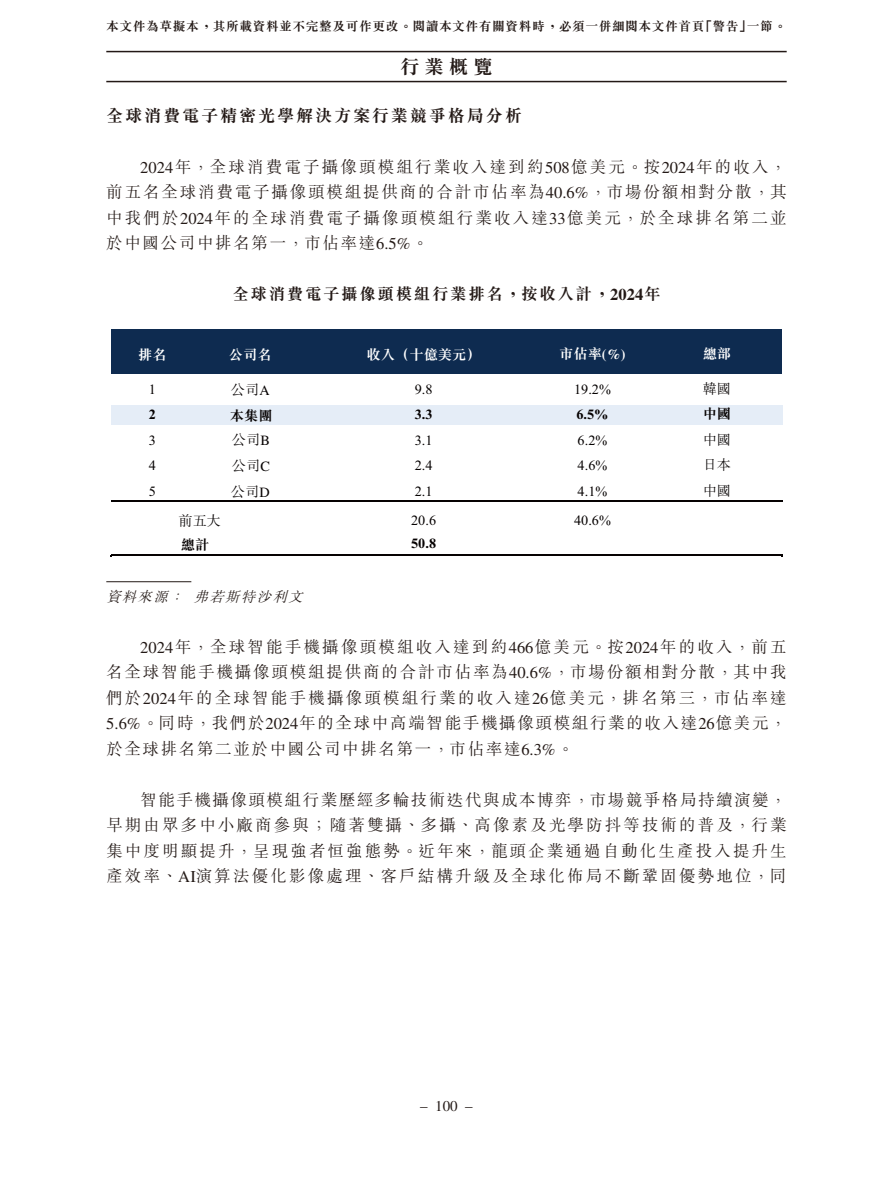
<style>
.page{position:relative;width:893px;height:1191px;background:#fff}
.page>*{position:absolute;margin:0;border:0;box-sizing:border-box;transform-origin:0 0}
.t1{font:700 19.5px "M Sung HK";color:#231916}
.t2{font:700 17.25px "M Sung HK";letter-spacing:.1em;color:#231916}
.t3{font:300 16.5px/25.5px "M Sung HK";letter-spacing:.13em;color:#231916;text-align:justify}
.t4{font:700 16.5px "M Sung HK";letter-spacing:.1em;color:#231916}
.t5{font:15px "Times LT Std";color:#231916}
.t6{font:italic 300 14.25px "M Sung HK";color:#231916}
.t7{font:14.1px "Times New Roman";color:#060202}
.t8{font:14.1px/26px "M Sung HK Light E Ten B5 H";color:#060202;text-align:justify}
.t9{font:14.1px "M Sung HK Bold E Ten B5 H";color:#fff}
.t10{font:700 14.1px "Times New Roman";color:#060202}
.t11{font:14.1px "M Sung HK Bold E Ten B5 H";color:#060202}
.t12{font:700 12.75px "M Sung HK";letter-spacing:.045em;color:#231916}
.s1{font-family:"Times LT Std";font-weight:400}
.s2{font-family:"Times LT Std"}
.s3{font-family:"Times LT Std";font-weight:700}
</style>
<div class="page">
<hr style="left:106px;top:51px;width:681px;height:1px;background:#231916">
<hr style="left:106px;top:81px;width:681px;height:1px;background:#231916">
<hr style="left:106px;top:581px;width:85px;height:1px;background:#231916">
<div style="left:111px;top:405px;width:671px;height:20px;background:#e5edf7"></div>
<div style="left:112px;top:329px;width:670px;height:44px;background:#0e2b50"></div>
<hr style="left:111px;top:500px;width:671px;height:1px;background:#060202">
<hr style="left:111px;top:554px;width:671px;height:1px;background:#060202">
<p class="t12" style="left:106px;top:19px;width:682px">本文件為草擬本，其所載資料並不完整及可作更改。閱讀本文件有關資料時，必須一併細閱本文件首頁「警告」一節。</p>
<p class="t1" style="left:400px;top:57px;width:94px">行業概覽</p>
<p class="t2" style="left:106px;top:107px;width:417px">全球消費電子精密光學解決方案行業競爭格局分析</p>
<p class="t3" style="left:106px;top:153px;width:682px;text-indent:34px"><span class="s1">2024</span>年，全球消費電子攝像頭模組行業收入達到約<span class="s1">508</span>億美元。按<span class="s1">2024</span>年的收入，前五名全球消費電子攝像頭模組提供商的合計市佔率為<span class="s1">40.6%</span>，市場份額相對分散，其中我們於<span class="s1">2024</span>年的全球消費電子攝像頭模組行業收入達<span class="s1">33</span>億美元，於全球排名第二並於中國公司中排名第一，市佔率達<span class="s1">6.5%</span>。</p>
<p class="t4" style="left:232px;top:286px;width:430px">全球消費電子攝像頭模組行業排名，按收入計，<span class="s2">2024</span>年</p>
<p class="t9" style="left:138px;top:347px;width:30px">排名</p>
<p class="t9" style="left:229px;top:347px;width:44px">公司名</p>
<p class="t9" style="left:367px;top:347px;width:115px">收入（十億美元）</p>
<p class="t9" style="left:559px;top:347px;width:68px">市佔率<span class="s3">(%)</span></p>
<p class="t9" style="left:703px;top:347px;width:30px">總部</p>
<p class="t8" style="left:231px;top:376px;width:40px">公司<span class="s2">A</span></p>
<p class="t11" style="left:230px;top:408px;width:44px">本集團</p>
<p class="t8" style="left:231px;top:426px;width:40px">公司<span class="s2">B</span>公司<span class="s2">C</span>公司<span class="s2">D</span></p>
<p class="t8" style="left:178px;top:507px;width:44px">前五大</p>
<p class="t11" style="left:181px;top:538px;width:30px">總計</p>
<p class="t8" style="left:703px;top:375px;width:30px">韓國</p>
<p class="t11" style="left:703px;top:407px;width:30px">中國</p>
<p class="t8" style="left:703px;top:426px;width:30px;line-height:25.5px">中國日本中國</p>
<p class="t7" style="left:149px;top:381px;width:9px">1</p>
<p class="t7" style="left:415px;top:381px;width:19px">9.8</p>
<p class="t7" style="left:574px;top:381px;width:38px">19.2%</p>
<p class="t10" style="left:149px;top:404px;width:9px">2</p>
<p class="t10" style="left:415px;top:404px;width:19px">3.3</p>
<p class="t10" style="left:576px;top:404px;width:34px">6.5%</p>
<p class="t7" style="left:149px;top:432px;width:9px">3</p>
<p class="t7" style="left:415px;top:432px;width:19px">3.1</p>
<p class="t7" style="left:578px;top:432px;width:31px">6.2%</p>
<p class="t7" style="left:149px;top:457px;width:9px">4</p>
<p class="t7" style="left:415px;top:457px;width:19px">2.4</p>
<p class="t7" style="left:578px;top:457px;width:31px">4.6%</p>
<p class="t7" style="left:149px;top:482px;width:9px">5</p>
<p class="t7" style="left:415px;top:482px;width:19px">2.1</p>
<p class="t7" style="left:578px;top:482px;width:31px">4.1%</p>
<p class="t7" style="left:411px;top:511px;width:26px">20.6</p>
<p class="t7" style="left:574px;top:511px;width:38px">40.6%</p>
<p class="t10" style="left:411px;top:533px;width:26px">50.8</p>
<p class="t6" style="left:106px;top:586px;width:202px">資料來源：弗若斯特沙利文</p>
<p class="t3" style="left:106px;top:633px;width:682px;text-indent:34px"><span class="s1">2024</span>年，全球智能手機攝像頭模組收入達到約<span class="s1">466</span>億美元。按<span class="s1">2024</span>年的收入，前五名全球智能手機攝像頭模組提供商的合計市佔率為<span class="s1">40.6%</span>，市場份額相對分散，其中我們於<span class="s1">2024</span>年的全球智能手機攝像頭模組行業的收入達<span class="s1">26</span>億美元，排名第三，市佔率達<span class="s1">5.6%</span>。同時，我們於<span class="s1">2024</span>年的全球中高端智能手機攝像頭模組行業的收入達<span class="s1">26</span>億美元，於全球排名第二並於中國公司中排名第一，市佔率達<span class="s1">6.3%</span>。</p>
<p class="t3" style="left:106px;top:785px;width:682px;text-indent:34px">智能手機攝像頭模組行業歷經多輪技術迭代與成本博弈，市場競爭格局持續演變，早期由眾多中小廠商參與；隨著雙攝、多攝、高像素及光學防抖等技術的普及，行業集中度明顯提升，呈現強者恒強態勢。近年來，龍頭企業通過自動化生產投入提升生產效率、<span class="s1">AI</span>演算法優化影像處理、客戶結構升級及全球化佈局不斷鞏固優勢地位，同</p>
<p class="t5" style="left:420px;top:1097px;width:54px">– 100 –</p>
</div>
